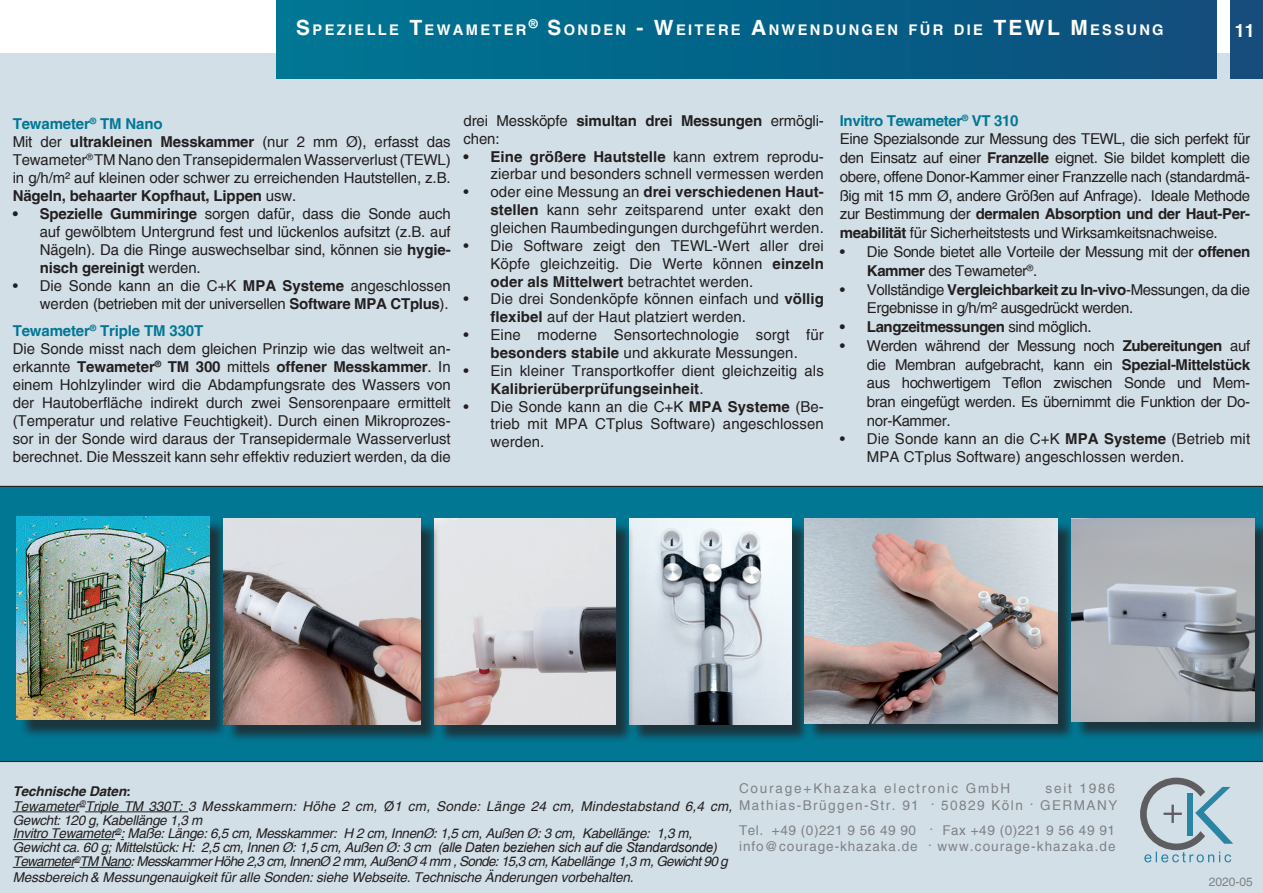
<style>
.page{position:relative;width:1263px;height:893px;background:#fff}
.page>*{position:absolute;margin:0;border:0;box-sizing:border-box;transform-origin:0 0}
.t1{font:700 18px "Helvetica";color:#fff}
.t2{font:15px/18px "Helvetica";letter-spacing:-.005em;color:#231f20}
.t3{font:15px/18.8px "Helvetica";letter-spacing:-.025em;color:#231f20}
.t4{font:700 15px "Helvetica";letter-spacing:-.025em;color:#231f20}
.t5{font:700 14.7px "Helvetica";letter-spacing:.155em;color:#fff}
.t6{font:italic 13.5px/14px "Helvetica";letter-spacing:-.025em;color:#231f20}
.t7{font:13.5px/16.2px "Helvetica";letter-spacing:.07em;color:#808285}
.t8{font:13.5px/16.2px "Helvetica";letter-spacing:.11em;color:#808285;text-align:right}
.t9{font:13.5px "Helvetica";letter-spacing:.135em;color:#808285}
.t10{font:12px "Helvetica";color:#7d8184}
.s1{font-size:21px}
.s2{font-weight:700;color:#017794}
.s3{font-weight:700}
.s4{font-weight:400}
.s5{font-family:"Arial"}
</style>
<div class="page">
<div style="left:0;top:53px;width:1263px;height:840px;background:#d2dfe7"></div>
<div style="left:276px;top:0;width:940px;height:79px;background:linear-gradient(to right,#007794,#0e4e7d)"></div>
<div style="left:1230px;top:0;width:33px;height:79px;background:#174d7d"></div>
<svg style="left:1140px;top:778px;width:93px;height:84px"></svg>
<hr style="left:13px;top:811px;width:66px;height:1px;background:#231f20">
<hr style="left:85px;top:811px;width:103px;height:1px;background:#231f20">
<hr style="left:13px;top:839px;width:102px;height:1px;background:#231f20">
<hr style="left:13px;top:867px;width:61px;height:1px;background:#231f20">
<hr style="left:80px;top:867px;width:50px;height:1px;background:#231f20">
<svg style="left:0;top:486px;width:1263px;height:276px;background:#097893"></svg>
<div style="left:631px;top:521px;width:179px;height:222px;background:#231f20;opacity:.75"></div>
<img style="left:629px;top:519px;width:162px;height:206px">
<div style="left:807px;top:521px;width:269px;height:221px;background:#231f20;opacity:.75"></div>
<img style="left:804px;top:519px;width:254px;height:204px">
<div style="left:19px;top:519px;width:209px;height:220px;background:#231f20;opacity:.75"></div>
<img style="left:17px;top:517px;width:192px;height:203px">
<div style="left:1074px;top:521px;width:189px;height:219px;background:#231f20;opacity:.75"></div>
<img style="left:1072px;top:519px;width:182px;height:202px">
<div style="left:437px;top:521px;width:197px;height:222px;background:#231f20;opacity:.75"></div>
<img style="left:435px;top:518px;width:180px;height:206px">
<div style="left:226px;top:521px;width:214px;height:222px;background:#231f20;opacity:.75"></div>
<img style="left:224px;top:519px;width:197px;height:205px">
<p class="t5" style="left:296px;top:21px;width:731px"><span class="s1">S</span>PEZIELLE <span class="s1">T</span>EWAMETER<sup>®</sup> <span class="s1">S</span>ONDEN <span class="s1">- W</span>EITERE <span class="s1">A</span>NWENDUNGEN FÜR DIE <span class="s1">TEWL</span></p>
<p class="t5" style="left:1070px;top:21px;width:95px"><span class="s1">M</span>ESS UNG</p>
<p class="t1" style="left:1235px;top:19px;width:22px">11</p>
<p class="t2" style="left:13px;top:114px;width:439px"><span class="s2">Tewameter</span><sup>®</sup> <span class="s2">TM Nano<br></span>Mit der <span class="s3">ultrakleinen Messkammer</span> (nur 2 mm Ø), erfasst das Tewameter<sup>®</sup> TM Nano den Transepidermalen Wasserverlust (TEWL) in g/h/m² auf kleinen oder schwer zu erreichenden Hautstellen, z.B.<br><span class="s3">Nägeln, behaarter Kopfhaut, Lippen</span> usw.</p>
<p class="t2" style="left:40px;top:204px;width:412px;text-align:justify;text-indent:-27px"><span class="s3">• Spezielle Gummiringe</span> sorgen dafür, dass die Sonde auch auf gewölbtem Untergrund fest und lückenlos aufsitzt (z.B. auf Nägeln). Da die Ringe auswechselbar sind, können sie <span class="s3">hygie&shy;nisch gereinigt</span> werden.</p>
<p class="t2" style="left:13px;top:276px;width:439px;text-align:right">• Die Sonde kann an die C+K <span class="s3">MPA Systeme</span> angeschlossen werden (betrieben mit der universellen <span class="s3">Software MPA CTplus</span>).</p>
<p class="t2" style="left:13px;top:321px;width:439px"><span class="s2">Tewameter</span><sup>®</sup> <span class="s2">Triple TM 330T<br></span>Die Sonde misst nach dem gleichen Prinzip wie das weltweit an&shy;erkannte <span class="s3">Tewameter</span><sup>®</sup> <span class="s3">TM 300</span> mittels <span class="s3">offener Messkammer</span>. In einem Hohlzylinder wird die Abdampfungsrate des Wassers von der Hautoberfläche indirekt durch zwei Sensorenpaare ermittelt (Temperatur und relative Feuchtigkeit). Durch einen Mikroprozes&shy;sor in der Sonde wird daraus der Transepidermale Wasserverlust berechnet. Die Messzeit kann sehr effektiv reduziert werden, da die</p>
<p class="t2" style="left:463px;top:112px;width:362px">drei Messköpfe <span class="s3">simultan drei Messungen</span> ermögli&shy;chen:</p>
<p class="t2" style="left:463px;top:148px;width:362px;text-align:right"><span class="s3">• Eine größere Hautstelle</span> kann extrem reprodu&shy;zierbar und besonders schnell vermessen werden</p>
<p class="t2" style="left:490px;top:183px;width:335px;text-align:justify;text-indent:-27px">• oder eine Messung an <span class="s3">drei verschiedenen Haut&shy;stellen</span> kann sehr zeitsparend unter exakt den gleichen Raumbedingungen durchgeführt werden.</p>
<p class="t2" style="left:490px;top:237px;width:335px;text-align:justify;text-indent:-27px">• Die Software zeigt den TEWL-Wert aller drei Köpfe gleichzeitig. Die Werte können <span class="s3">einzeln oder als Mittelwert</span> betrachtet werden.</p>
<p class="t2" style="left:490px;top:290px;width:335px;text-indent:-27px">• Die drei Sondenköpfe können einfach und <span class="s3">völlig flexibel</span> auf der Haut platziert werden.</p>
<p class="t2" style="left:463px;top:326px;width:362px;text-align:center">• Eine moderne Sensortechnologie sorgt für <span class="s3">besonders stabile</span> und akkurate Messungen.</p>
<p class="t2" style="left:490px;top:362px;width:335px;text-indent:-27px">• Ein kleiner Transportkoffer dient gleichzeitig als<br><span class="s3">Kalibrierüberprüfungseinheit</span>.</p>
<p class="t2" style="left:490px;top:397px;width:335px;text-align:justify;text-indent:-27px">• Die Sonde kann an die C+K <span class="s3">MPA Systeme</span> (Be&shy;trieb mit MPA CTplus Software) angeschlossen werden.</p>
<p class="t3" style="left:840px;top:111px;width:412px"><span class="s2">Invitro Tewameter</span><sup>®</sup> <span class="s2">VT 310<br></span>Eine Spezialsonde zur Messung des TEWL, die sich perfekt für den Einsatz auf einer <span class="s3">Franzelle</span> eignet. Sie bildet komplett die obere, offene Donor-Kammer einer Franzzelle nach (standardmä&shy;ßig mit 15 mm Ø, andere Größen auf Anfrage). Ideale Methode zur Bestimmung der <span class="s3">dermalen Absorption und der Haut-Per&shy;meabilität</span> für Sicherheitstests und Wirksamkeitsnachweise.</p>
<p class="t3" style="left:867px;top:242px;width:385px;text-indent:-27px">• Die Sonde bietet alle Vorteile der Messung mit der <span class="s3">offenen<br>Kammer</span> des Tewameter<sup>®</sup>.</p>
<p class="t3" style="left:867px;top:280px;width:385px;text-indent:-27px">• Vollständige <span class="s3">Vergleichbarkeit zu In-vivo</span>-Messungen, da die<br>Ergebnisse in g/h/m² ausgedrückt werden.</p>
<p class="t4" style="left:840px;top:317px;width:253px">• Langzeitmessungen <span class="s4">sind möglich.</span></p>
<p class="t2" style="left:867px;top:336px;width:385px;line-height:18.8px;text-align:justify;text-indent:-27px">• Werden während der Messung noch <span class="s3">Zubereitungen</span> auf die Membran aufgebracht, kann ein <span class="s3">Spezial-Mittelstück </span>aus hochwertigem Teflon zwischen Sonde und Mem&shy;bran eingefügt werden. Es übernimmt die Funktion der Do&shy;nor-Kammer.</p>
<p class="t2" style="left:867px;top:429px;width:385px;line-height:18.8px;text-indent:-27px">• Die Sonde kann an die C+K <span class="s3">MPA Systeme</span> (Betrieb mit<br>MPA CTplus Software) angeschlossen werden.</p>
<p class="t9" style="left:739px;top:781px;width:273px">Courage+Khazaka electronic GmbH</p>
<p class="t8" style="left:739px;top:781px;width:380px">seit 1986<br>Mathias-Brüggen-Str. 91 . 50829 Köln . GERMANY</p>
<p class="t7" style="left:739px;top:822px;width:378px">Tel. +49 (0)221 9 56 49 90 . Fax +49 (0)221 9 56 49 91 info@courage-khazaka.de . www.courage-khazaka.de</p>
<p class="t6" style="left:13px;top:785px;width:721px"><span class="s3">Technische Daten:<br></span>Tewameter<sup>®</sup>Triple TM 330T: 3 Messkammern: Höhe 2 cm, <span class="s5">Ø</span>1 cm, Sonde: Länge 24 cm, Mindestabstand 6,4 cm, Gewcht: 120 g, Kabellänge 1,3 m<br>Invitro Tewameter<sup>®</sup>: Maße: Länge: 6,5 cm, Messkammer: H 2 cm, InnenØ: 1,5 cm, Außen Ø: 3 cm, Kabellänge: 1,3 m, Gewicht ca. 60 g; Mittelstück: H: 2,5 cm, Innen Ø: 1,5 cm, Außen Ø: 3 cm (<span class="s5">alle Daten beziehen sich auf die Standardsonde)<br></span>Tewameter<sup>®</sup>TM Nano: Messkammer Höhe 2,3 cm, InnenØ 2 mm, AußenØ 4 mm , Sonde: 15,3 cm, Kabellänge 1,3 m, Gewicht 90 g</p>
<p class="t6" style="left:13px;top:871px;width:622px">Messbereich &amp; Messungenauigkeit für alle Sonden: siehe Webseite. Technische Änderungen vorbehalten.</p>
<p class="t10" style="left:1209px;top:875px;width:46px">2020-05</p>
</div>
